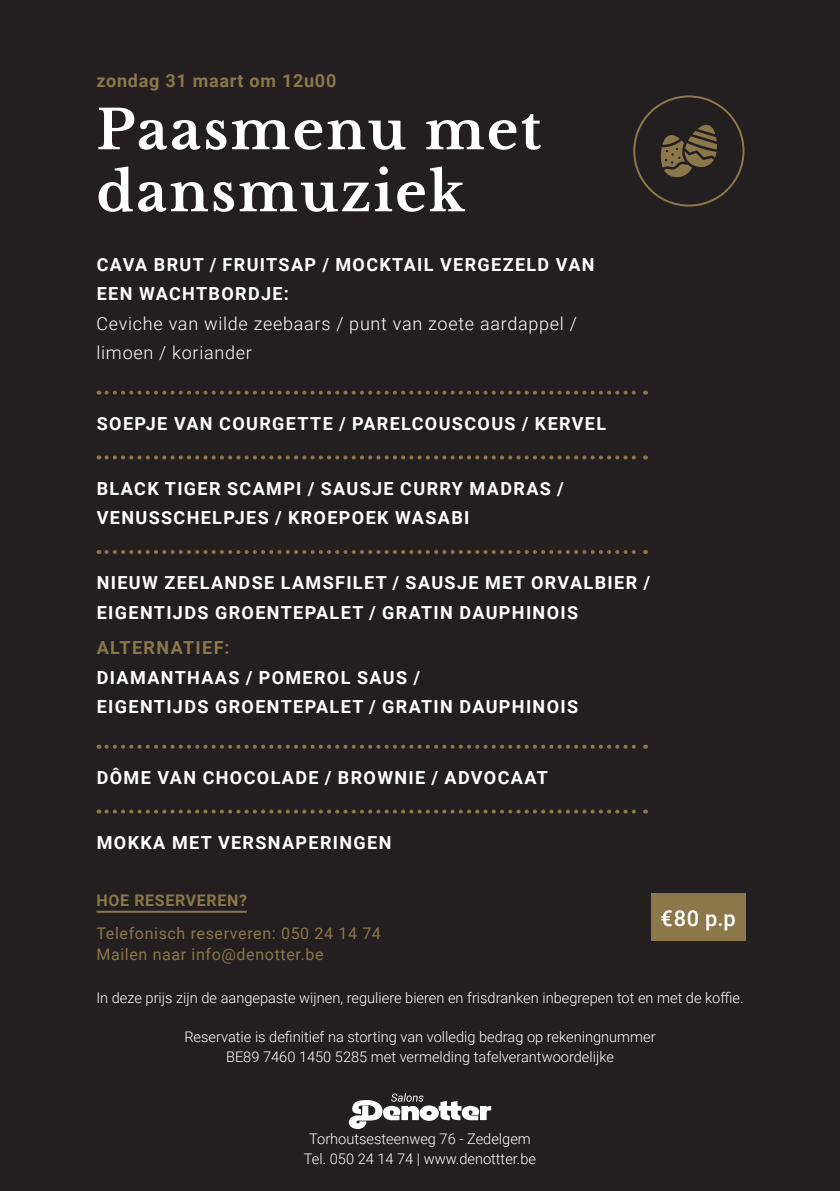
<style>
.page{position:relative;width:840px;height:1191px;background:#fff}
.page>*{position:absolute;margin:0;border:0;box-sizing:border-box;transform-origin:0 0}
.t1{font:700 54px/62px "Libre Baskerville";letter-spacing:.04em;color:#fff}
.t2{font:500 21.8px "Roboto";color:#fff}
.t3{font:700 18px/29.6px "Roboto";letter-spacing:.075em;color:#fff}
.t4{font:300 18px/29.6px "Roboto";letter-spacing:.04em;color:#fff}
.t5{font:700 18px "Roboto";letter-spacing:.04em;color:#8c774a}
.t6{font:700 18px "Roboto";letter-spacing:.075em;color:#8c774a}
.t7{font:16px/21.6px "Roboto";letter-spacing:.04em;color:#8c774a}
.t8{font:700 16px "Roboto";letter-spacing:.04em;color:#8c774a}
.t9{font:300 14.6px/20px "Roboto";color:#fff;text-align:center}
</style>
<div class="page">
<div style="left:0;top:0;width:839px;height:1191px;background:#231f20"></div>
<div style="left:633px;top:95px;width:111px;height:112px;border:2px solid #8c774a;border-radius:50%"></div>
<hr style="left:96px;top:910px;width:151px;height:2px;background:#8c774a">
<svg style="left:106px;top:390px;width:539px;height:4px"></svg>
<svg style="left:106px;top:455px;width:539px;height:4px"></svg>
<svg style="left:106px;top:550px;width:539px;height:4px"></svg>
<svg style="left:106px;top:744px;width:539px;height:4px"></svg>
<svg style="left:106px;top:809px;width:539px;height:4px"></svg>
<svg style="left:348px;top:1093px;width:143px;height:36px"></svg>
<svg style="left:660px;top:124px;width:56px;height:53px"></svg>
<div style="left:650px;top:893px;width:94px;height:48px;background:#8c774a"></div>
<p class="t5" style="left:96px;top:68px;width:241px">zondag 31 maart om 12u00</p>
<h1 class="t1" style="left:96px;top:99px;width:446px">Paasmenu met dansmuziek</h1>
<p class="t3" style="left:97px;top:249px;width:499px">CAVA BRUT / FRUITSAP / MOCKTAIL VERGEZELD VAN<br>EEN WACHTBORDJE:</p>
<p class="t4" style="left:96px;top:308px;width:481px">Ceviche van wilde zeebaars / punt van zoete aardappel / limoen / koriander</p>
<p class="t3" style="left:97px;top:408px;width:510px">SOEPJE VAN COURGETTE / PARELCOUSCOUS / KERVEL</p>
<p class="t3" style="left:97px;top:473px;width:468px">BLACK TIGER SCAMPI / SAUSJE CURRY MADRAS /<br>VENUSSCHELPJES / KROEPOEK WASABI</p>
<p class="t3" style="left:97px;top:567px;width:554px">NIEUW ZEELANDSE LAMSFILET / SAUSJE MET ORVALBIER /<br>EIGENTIJDS GROENTEPALET / GRATIN DAUPHINOIS</p>
<p class="t6" style="left:97px;top:635px;width:134px">ALTERNATIEF:</p>
<p class="t3" style="left:97px;top:662px;width:482px">DIAMANTHAAS / POMEROL SAUS /<br>EIGENTIJDS GROENTEPALET / GRATIN DAUPHINOIS</p>
<p class="t3" style="left:97px;top:762px;width:452px">DÔME VAN CHOCOLADE / BROWNIE / ADVOCAAT</p>
<p class="t3" style="left:97px;top:827px;width:296px">MOKKA MET VERSNAPERINGEN</p>
<p class="t8" style="left:96px;top:889px;width:152px">HOE RESERVEREN?</p>
<p class="t7" style="left:96px;top:921px;width:286px">Telefonisch reserveren: 050 24 14 74<br>Mailen naar info@denotter.be</p>
<p class="t2" style="left:660px;top:903px;width:77px">€80 p.p</p>
<p class="t9" style="left:96px;top:987px;width:648px">In deze prijs zijn de aangepaste wijnen, reguliere bieren en frisdranken inbegrepen tot en met de koffie.</p>
<p class="t9" style="left:184px;top:1026px;width:472px">Reservatie is definitief na storting van volledig bedrag op rekeningnummer<br>BE89 7460 1450 5285 met vermelding tafelverantwoordelijke</p>
<p class="t9" style="left:304px;top:1128px;width:233px">Torhoutsesteenweg 76 - Zedelgem<br>Tel. 050 24 14 74 | www.denottter.be</p>
</div>
